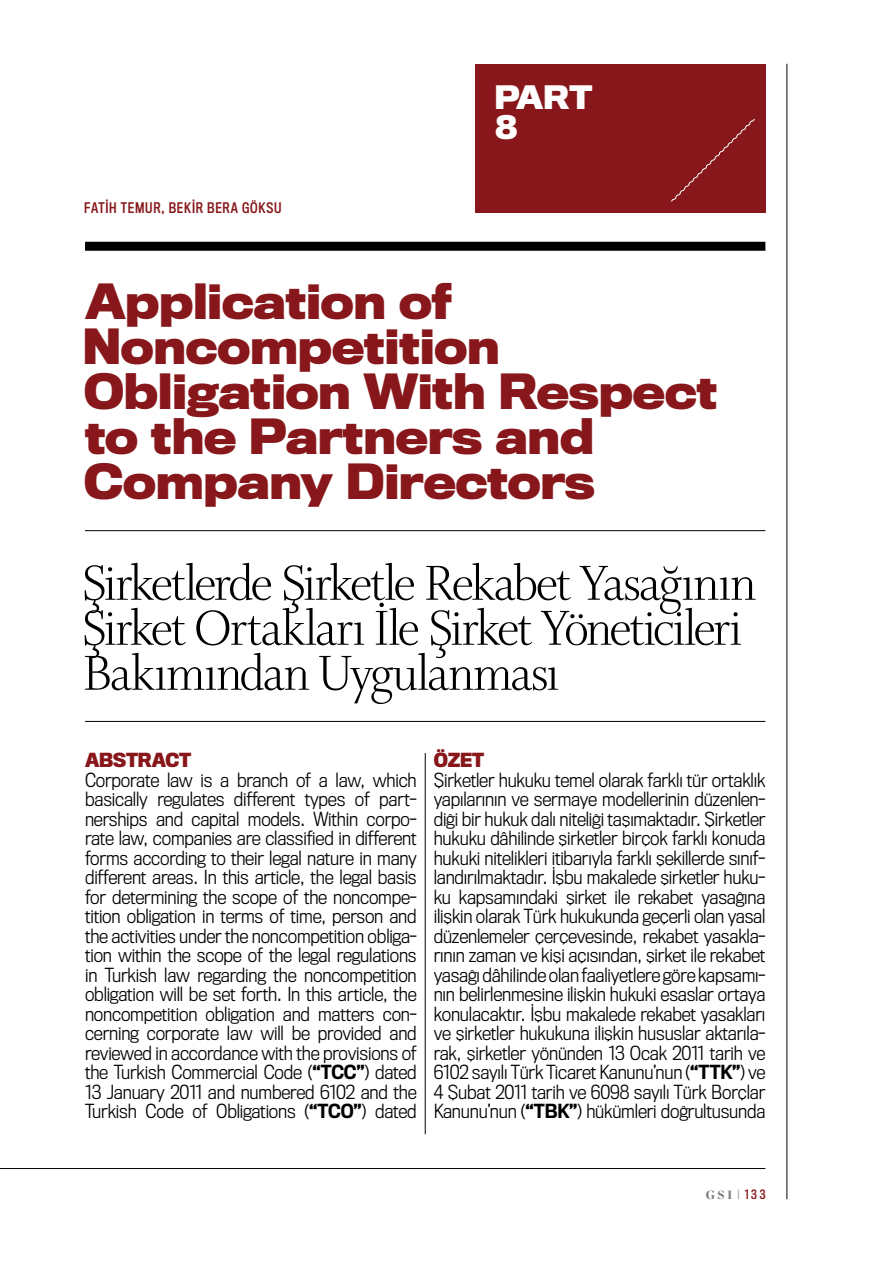
<style>
.page{position:relative;width:893px;height:1263px;background:#fff}
.page>*{position:absolute;margin:0;border:0;box-sizing:border-box;transform-origin:0 0}
.t1{font:300 52.5px/45px "Whitman Display";letter-spacing:-.03em;color:#000}
.t2{font:700 45px/45px "Titling Gothic FB Normal";letter-spacing:-.015em;color:#87171a}
.t3{font:700 30px/30px "Titling Gothic FB Normal";color:#fff}
.t4{font:300 18px/19.5px "Titling Gothic FB Narrow";letter-spacing:-.01em;color:#000;text-align:justify}
.t5{font:700 18px "Titling Gothic FB Narrow";letter-spacing:-.01em;color:#87171a}
.t6{font:13.5px "Titling Gothic FB Cond Standard";letter-spacing:.055em;color:#87171a}
.t7{font:900 12px "Chronicle Display";color:#77787b}
.s1{font-weight:500}
.s2{font-family:"Flama Condensed Basic";font-weight:400}
.s3{font-family:"Titling Gothic FB Cond Standard";font-weight:400;color:#87171a}
</style>
<div class="page">
<hr style="left:787px;top:64px;width:1px;height:1135px;background:#000">
<hr style="left:0;top:1168px;width:765px;height:1px;background:#000">
<hr style="left:425px;top:753px;width:1px;height:381px;background:#000">
<hr style="left:85px;top:530px;width:680px;height:1px;background:#000">
<hr style="left:85px;top:721px;width:680px;height:1px;background:#000">
<div style="left:475px;top:64px;width:290px;height:149px;background:#87171a"></div>
<svg style="left:671px;top:118px;width:84px;height:84px"></svg>
<div style="left:85px;top:242px;width:680px;height:9px;background:#000"></div>
<p class="t6" style="left:84px;top:199px;width:199px">FATIH TEMUR, BEKIR BERA GÖKSU</p>
<h3 class="t3" style="left:494px;top:80px;width:99px">PART<br>8</h3>
<h2 class="t2" style="left:82px;top:276px;width:636px">Application of<br>Noncompetition<br>Obligation With Respect to the Partners and<br>Company Directors</h2>
<h1 class="t1" style="left:82px;top:561px;width:676px">Şirketlerde Şirketle Rekabet Yasağının<br>Şirket Ortakları İle Şirket Yöneticileri<br>Bakımından Uygulanması</h1>
<p class="t5" style="left:85px;top:748px;width:108px">ABSTRACT</p>
<p class="t4" style="left:85px;top:770px;width:333px">Corporate law is a branch of a law, which basically regulates different types of part&shy;nerships and capital models. Within corpo&shy;rate law, companies are classified in different forms according to their legal nature in many different areas. In this article, the legal basis for determining the scope of the noncompe&shy;tition obligation in terms of time, person and the activities under the noncompetition obliga&shy;tion within the scope of the legal regulations in Turkish law regarding the noncompetition obligation will be set forth. In this article, the noncompetition obligation and matters con&shy;cerning corporate law will be provided and reviewed in accordance with the provisions of the Turkish Commercial Code (<span class="s1">“TCC”</span>) dated 13 January 2011 and numbered 6102 and the Turkish Code of Obligations (<span class="s1">“TCO”</span>) dated</p>
<p class="t5" style="left:434px;top:748px;width:52px">ÖZET</p>
<p class="t4" style="left:434px;top:770px;width:333px">Şirketler hukuku temel olarak farklı tür ortaklık yapılarının ve sermaye modellerinin düzenlen&shy;diği bir hukuk dalı niteliği taşımaktadır. Şirketler hukuku dâhilinde şirketler birçok farklı konuda hukuki nitelikleri itibarıyla farklı şekillerde sınıf&shy;landırılmaktadır. İşbu makalede şirketler huku&shy;ku kapsamındaki şirket ile rekabet yasağına ilişkin olarak Türk hukukunda geçerli olan yasal düzenlemeler çerçevesinde, rekabet yasakla&shy;rının zaman ve kişi açısından, şirket ile rekabet yasağı dâhilinde olan faaliyetlere göre kapsamı&shy;nın belirlenmesine ilişkin hukuki esaslar ortaya konulacaktır. İşbu makalede rekabet yasakları ve şirketler hukukuna ilişkin hususlar aktarıla&shy;rak, şirketler yönünden 13 Ocak 2011 tarih ve 6102 sayılı Türk Ticaret Kanunu’nun (<span class="s1">“TTK”</span>) ve 4 Şubat 2011 tarih ve 6098 sayılı Türk Borçlar Kanunu’nun (<span class="s1">“TBK”</span>) hükümleri doğrultusunda</p>
<p class="t7" style="left:706px;top:1185px;width:61px">gsi <span class="s2">|</span> <span class="s3">133</span></p>
</div>
